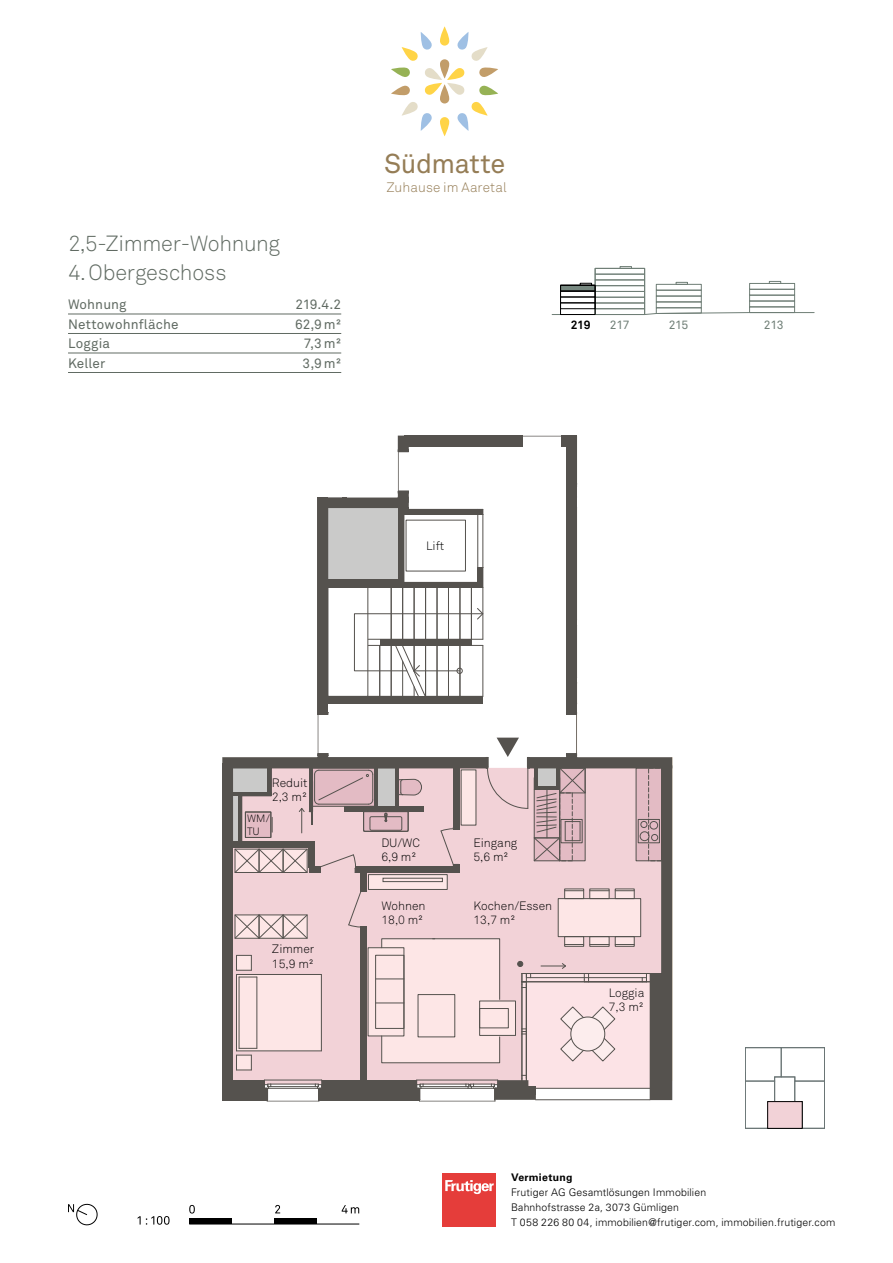
<style>
.page{position:relative;width:893px;height:1263px;background:#fff}
.page>*{position:absolute;margin:0;border:0;box-sizing:border-box;transform-origin:0 0}
.t1{font:27px "Akkurat Pro";letter-spacing:-.015em;color:#957d56}
.t2{font:300 21.75px/29.2px "Akkurat Pro";letter-spacing:-.01em;color:#616b63}
.t3{font:13.5px "Akkurat Pro";letter-spacing:.01em;color:#616b63}
.t4{font:300 13.5px "Akkurat Pro";letter-spacing:.005em;color:#957d56}
.t5{font:300 12px/14.4px "Akkurat Pro";color:#000}
.t6{font:12px "Akkurat Pro";letter-spacing:-.035em;color:#6f7e76}
.t7{font:700 12px "Akkurat Pro";color:#000}
.t8{font:300 10.5px/15px "Univers LT Std";letter-spacing:.015em;color:#000}
.t9{font:700 10.5px "Univers LT Std";letter-spacing:.025em;color:#000}
.t10{font:300 10.5px/12.6px "Akkurat Pro";color:#000}
</style>
<div class="page">
<hr style="left:419px;top:1101px;width:76px;height:1px;background:#55524e">
<hr style="left:267px;top:1101px;width:52px;height:1px;background:#55524e">
<svg style="left:317px;top:436px;width:261px;height:276px"></svg>
<svg style="left:222px;top:712px;width:450px;height:389px;background:#d9c5c6"></svg>
<div style="left:440px;top:59px;width:9px;height:20px;background:#c29d69;border-radius:5px"></div>
<svg style="left:440px;top:26px;width:9px;height:20px"></svg>
<svg style="left:440px;top:117px;width:9px;height:19px"></svg>
<svg style="left:402px;top:32px;width:30px;height:29px"></svg>
<svg style="left:391px;top:67px;width:107px;height:64px"></svg>
<svg style="left:457px;top:32px;width:31px;height:29px"></svg>
<div style="left:443px;top:1173px;width:53px;height:53px;background:#e53d3a"></div>
<svg style="left:445px;top:1180px;width:49px;height:14px"></svg>
<div style="left:189px;top:1218px;width:43px;height:6px;background:#000"></div>
<div style="left:274px;top:1218px;width:43px;height:6px;background:#000"></div>
<svg style="left:138px;top:1216px;width:32px;height:9px"></svg>
<svg style="left:189px;top:1205px;width:6px;height:8px"></svg>
<svg style="left:275px;top:1205px;width:5px;height:8px"></svg>
<svg style="left:342px;top:1205px;width:17px;height:8px"></svg>
<hr style="left:189px;top:1224px;width:170px;height:1px;background:#000">
<svg style="left:68px;top:1204px;width:30px;height:21px"></svg>
<svg style="left:745px;top:1047px;width:80px;height:81px"></svg>
<div style="left:774px;top:1076px;width:21px;height:26px;border:1px solid #697474"></div>
<div style="left:768px;top:1101px;width:34px;height:27px;background:#f2d2d7"></div>
<div style="left:767px;top:1101px;width:36px;height:27px;border:1px solid #000"></div>
<div style="left:560px;top:285px;width:35px;height:6px;background:#778880"></div>
<svg style="left:620px;top:266px;width:12px;height:2px"></svg>
<div style="left:595px;top:268px;width:50px;height:6px;border:1px solid #6f7e76"></div>
<div style="left:595px;top:274px;width:50px;height:6px;border:1px solid #6f7e76"></div>
<div style="left:595px;top:280px;width:50px;height:6px;border:1px solid #6f7e76"></div>
<div style="left:595px;top:285px;width:50px;height:7px;border:1px solid #6f7e76"></div>
<div style="left:595px;top:291px;width:50px;height:7px;border:1px solid #6f7e76"></div>
<div style="left:595px;top:297px;width:50px;height:6px;border:1px solid #6f7e76"></div>
<div style="left:595px;top:303px;width:50px;height:6px;border:1px solid #6f7e76"></div>
<svg style="left:552px;top:312px;width:262px;height:3px"></svg>
<div style="left:749px;top:306px;width:46px;height:7px;border:1px solid #6f7e76"></div>
<svg style="left:769px;top:281px;width:12px;height:2px"></svg>
<div style="left:749px;top:283px;width:46px;height:7px;border:1px solid #6f7e76"></div>
<div style="left:749px;top:289px;width:46px;height:6px;border:1px solid #6f7e76"></div>
<div style="left:749px;top:295px;width:46px;height:6px;border:1px solid #6f7e76"></div>
<div style="left:749px;top:301px;width:46px;height:6px;border:1px solid #6f7e76"></div>
<div style="left:656px;top:307px;width:46px;height:7px;border:1px solid #6f7e76"></div>
<svg style="left:676px;top:282px;width:12px;height:2px"></svg>
<div style="left:656px;top:284px;width:46px;height:7px;border:1px solid #6f7e76"></div>
<div style="left:656px;top:290px;width:46px;height:6px;border:1px solid #6f7e76"></div>
<div style="left:656px;top:296px;width:46px;height:6px;border:1px solid #6f7e76"></div>
<div style="left:656px;top:302px;width:46px;height:6px;border:1px solid #6f7e76"></div>
<div style="left:560px;top:285px;width:35px;height:30px;border:1px solid #000"></div>
<div style="left:560px;top:285px;width:35px;height:6px;border:1px solid #000"></div>
<div style="left:560px;top:291px;width:35px;height:6px;border:1px solid #000"></div>
<div style="left:560px;top:302px;width:35px;height:7px;border:1px solid #000"></div>
<svg style="left:580px;top:283px;width:12px;height:3px"></svg>
<hr style="left:68px;top:314px;width:273px;height:1px;background:#616b63">
<hr style="left:68px;top:333px;width:273px;height:1px;background:#616b63">
<hr style="left:68px;top:353px;width:273px;height:1px;background:#616b63">
<hr style="left:68px;top:372px;width:273px;height:1px;background:#616b63">
<p class="t5" style="left:73px;top:227px;width:36px">8,3 m²</p>
<h2 class="t2" style="left:68px;top:229px;width:214px">2,5-Zimmer-Wohnung<br>4.Obergeschoss</h2>
<p class="t5" style="left:73px;top:260px;width:53px">Zimmer 1<br>14,2 m²</p>
<p class="t3" style="left:68px;top:297px;width:60px">Wohnung</p>
<p class="t3" style="left:295px;top:297px;width:47px">219.4.2</p>
<p class="t3" style="left:68px;top:316px;width:112px">Nettowohnfläche</p>
<p class="t3" style="left:295px;top:316px;width:48px">62,9m²</p>
<p class="t3" style="left:68px;top:336px;width:43px">Loggia</p>
<p class="t3" style="left:304px;top:336px;width:39px">7,3m²</p>
<p class="t3" style="left:68px;top:355px;width:39px">Keller</p>
<p class="t3" style="left:303px;top:355px;width:40px">3,9m²</p>
<h1 class="t1" style="left:384px;top:148px;width:123px">Südmatte</h1>
<p class="t4" style="left:386px;top:180px;width:122px">Zuhause im Aaretal</p>
<p class="t7" style="left:571px;top:317px;width:21px">219</p>
<p class="t6" style="left:610px;top:317px;width:21px">217</p>
<p class="t6" style="left:669px;top:317px;width:21px">215</p>
<p class="t6" style="left:764px;top:317px;width:21px">213</p>
<p class="t5" style="left:426px;top:538px;width:20px">Lift</p>
<p class="t5" style="left:272px;top:775px;width:37px">Reduit<br>2,3 m²</p>
<p class="t10" style="left:247px;top:812px;width:24px">WM/<br>TU</p>
<p class="t5" style="left:272px;top:942px;width:44px">Zimmer<br>15,9 m²</p>
<p class="t5" style="left:381px;top:835px;width:40px">DU/WC<br>6,9 m²</p>
<p class="t5" style="left:473px;top:835px;width:45px">Eingang<br>5,6 m²</p>
<p class="t5" style="left:473px;top:899px;width:80px">Kochen/Essen<br>13,7 m²</p>
<p class="t5" style="left:381px;top:899px;width:46px">Wohnen<br>18,0 m²</p>
<p class="t5" style="left:609px;top:985px;width:37px">Loggia<br>7,3 m²</p>
<p class="t9" style="left:511px;top:1171px;width:63px">Vermietung</p>
<p class="t8" style="left:511px;top:1185px;width:326px">Frutiger AG Gesamtlösungen Immobilien<br>Bahnhofstrasse 2a, 3073 Gümligen<br>T 058 226 80 04, immobilien@frutiger.com, immobilien.frutiger.com</p>
</div>
